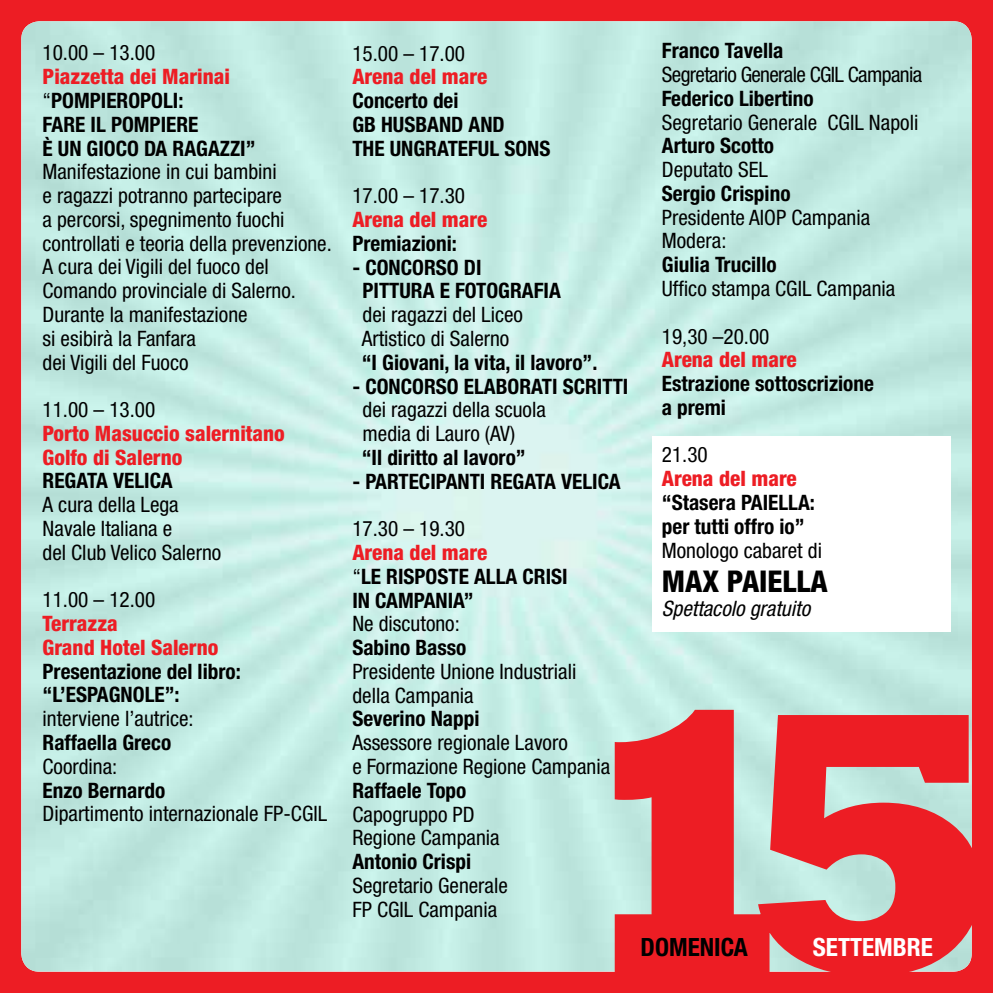
<style>
.page{position:relative;width:993px;height:993px;background:#fff}
.page>*{position:absolute;margin:0;border:0;box-sizing:border-box;transform-origin:0 0}
.t1{font:800 condensed 30px "Helvetica Neue";color:#000}
.t2{font:700 condensed 25.25px "Helvetica Neue";color:#fff}
.t3{font:700 condensed 25.25px "Helvetica Neue";color:#000}
.t4{font:condensed 21.25px/23.8px "Helvetica Neue";color:#000}
.t5{font:700 condensed 21.25px/23.8px "Helvetica Neue";color:#000}
.t6{font:800 condensed 21.25px/23.8px "Helvetica Neue";color:#ed1d24}
.t7{font:condensed 21.25px "Helvetica Neue";letter-spacing:-.03em;color:#000}
.t8{font:italic condensed 21.25px "Helvetica Neue";color:#000}
.s1{font-weight:400;color:#000}
.s2{font-weight:700;color:#000}
</style>
<div class="page">
<div style="left:0;top:0;width:992px;height:992px;background:#ed1d24"></div>
<img style="left:21px;top:21px;width:950px;height:950px">
<div style="left:651px;top:436px;width:299px;height:195px;background:#fff"></div>
<svg style="left:614px;top:709px;width:358px;height:263px"></svg>
<p class="t4" style="left:43px;top:41px;width:114px">10.00 – 13.00</p>
<p class="t6" style="left:43px;top:64px;width:189px">Piazzetta dei Marinai <span class="s1">“</span><span class="s2">Pompieropoli</span></p>
<p class="t5" style="left:178px;top:88px;width:7px">:</p>
<p class="t5" style="left:43px;top:112px;width:81px;text-indent:48px">il pompiere è un gioco</p>
<p class="t5" style="left:43px;top:112px;width:22px">fare</p>
<p class="t5" style="left:144px;top:136px;width:113px">da ragazzi”</p>
<p class="t4" style="left:43px;top:160px;width:291px">Manifestazione in cui bambini<br>e ragazzi potranno partecipare<br>a percorsi, spegnimento fuochi controllati e teoria della prevenzione.<br>A cura dei Vigili del fuoco del<br>Comando provinciale di Salerno.<br>Durante la manifestazione<br>si esibirà la Fanfara<br>dei Vigili del Fuoco</p>
<p class="t4" style="left:43px;top:397px;width:114px">11.00 – 13.00</p>
<p class="t6" style="left:43px;top:421px;width:244px">Porto Masuccio salernitano<br>Golfo di Salerno</p>
<p class="t5" style="left:43px;top:468px;width:92px">Regata velica</p>
<p class="t4" style="left:43px;top:492px;width:180px">A cura della Lega<br>Navale Italiana e<br>del Club Velico Salerno</p>
<p class="t4" style="left:43px;top:587px;width:114px">11.00 – 12.00</p>
<p class="t6" style="left:43px;top:611px;width:177px">Terrazza<br>Grand Hotel Salerno</p>
<p class="t5" style="left:43px;top:658px;width:200px">Presentazione del libro: “L’Espagnole</p>
<p class="t5" style="left:165px;top:682px;width:16px">”:</p>
<p class="t4" style="left:43px;top:706px;width:152px">interviene l’autrice:</p>
<p class="t5" style="left:43px;top:730px;width:130px">Raffaella Greco</p>
<p class="t4" style="left:43px;top:754px;width:76px">Coordina:</p>
<p class="t5" style="left:43px;top:777px;width:124px">Enzo Bernardo</p>
<p class="t4" style="left:43px;top:801px;width:269px">Dipartimento internazionale Fp-Cgil</p>
<p class="t4" style="left:352px;top:41px;width:114px">15.00 – 17.00</p>
<p class="t6" style="left:352px;top:65px;width:136px">Arena del mare</p>
<p class="t5" style="left:352px;top:88px;width:108px">Concerto dei<br>GB Husband</p>
<p class="t5" style="left:468px;top:112px;width:13px">and</p>
<p class="t5" style="left:352px;top:136px;width:85px">the ungrate</p>
<p class="t5" style="left:468px;top:136px;width:49px">ful sons</p>
<p class="t4" style="left:352px;top:184px;width:114px">17.00 – 17.30</p>
<p class="t6" style="left:352px;top:207px;width:136px">Arena del mare</p>
<p class="t5" style="left:352px;top:231px;width:106px">Premiazioni:</p>
<p class="t5" style="left:352px;top:255px;width:37px">- Concorso</p>
<p class="t5" style="left:463px;top:255px;width:9px">di</p>
<p class="t5" style="left:362px;top:278px;width:12px">pittura</p>
<p class="t5" style="left:439px;top:278px;width:113px">e fotografia</p>
<p class="t4" style="left:361px;top:302px;width:163px">dei ragazzi del Liceo<br>Artistico di Salerno</p>
<p class="t5" style="left:361px;top:350px;width:237px">“I Giovani, la vita, il lavoro”.</p>
<p class="t5" style="left:352px;top:373px;width:37px">- Concorso</p>
<p class="t5" style="left:463px;top:373px;width:22px">Elaborati</p>
<p class="t5" style="left:562px;top:373px;width:11px">scritti</p>
<p class="t4" style="left:362px;top:397px;width:185px">dei ragazzi della scuola media di Lauro (AV)</p>
<p class="t5" style="left:361px;top:445px;width:165px">“Il diritto al lavoro”</p>
<p class="t5" style="left:352px;top:469px;width:24px">- partecipanti</p>
<p class="t5" style="left:490px;top:469px;width:92px">regata velica</p>
<p class="t4" style="left:352px;top:516px;width:114px">17.30 – 19.30</p>
<p class="t6" style="left:352px;top:540px;width:136px">Arena del mare <span class="s1">“</span><span class="s2">Le risposte</span></p>
<p class="t5" style="left:474px;top:564px;width:12px">alla</p>
<p class="t5" style="left:522px;top:564px;width:10px">crisi</p>
<p class="t5" style="left:352px;top:587px;width:47px">in Campania</p>
<p class="t5" style="left:463px;top:587px;width:11px">”</p>
<p class="t4" style="left:352px;top:611px;width:109px">Ne discutono:</p>
<p class="t5" style="left:352px;top:635px;width:116px">Sabino Basso</p>
<p class="t4" style="left:352px;top:659px;width:225px">Presidente Unione Industriali della Campania</p>
<p class="t5" style="left:352px;top:706px;width:129px">Severino Nappi</p>
<p class="t4" style="left:352px;top:730px;width:259px">Assessore regionale Lavoro<br>e Formazione Regione Campania</p>
<p class="t5" style="left:352px;top:777px;width:115px">Raffaele Topo</p>
<p class="t4" style="left:352px;top:801px;width:149px">Capogruppo Pd<br>Regione Campania</p>
<p class="t5" style="left:352px;top:849px;width:120px">Antonio Crispi</p>
<p class="t4" style="left:352px;top:873px;width:157px">Segretario Generale<br>FP CGIL Campania</p>
<p class="t5" style="left:661px;top:39px;width:123px">Franco Tavella</p>
<p class="t7" style="left:661px;top:62px;width:262px">Segretario Generale CGIL Campania</p>
<p class="t5" style="left:661px;top:86px;width:153px">Federico Libertino</p>
<p class="t4" style="left:661px;top:110px;width:258px">Segretario Generale Cgil Napoli</p>
<p class="t5" style="left:661px;top:134px;width:114px">Arturo Scotto</p>
<p class="t4" style="left:661px;top:157px;width:108px">Deputato SEL</p>
<p class="t5" style="left:661px;top:181px;width:130px">Sergio Crispino</p>
<p class="t4" style="left:661px;top:205px;width:210px">Presidente AIOP Campania<br>Modera:</p>
<p class="t5" style="left:661px;top:252px;width:116px">Giulia Trucillo</p>
<p class="t4" style="left:661px;top:276px;width:235px">Uffico stampa CGIL Campania</p>
<p class="t4" style="left:661px;top:324px;width:109px">19,30 –20.00</p>
<p class="t6" style="left:661px;top:347px;width:136px">Arena del mare</p>
<p class="t5" style="left:661px;top:371px;width:213px">Estrazione sottoscrizione a premi</p>
<p class="t4" style="left:661px;top:443px;width:47px">21.30</p>
<p class="t6" style="left:661px;top:466px;width:136px">Arena del mare</p>
<p class="t5" style="left:661px;top:490px;width:155px">“Stasera PAIELLA: per tutti offro io”</p>
<p class="t4" style="left:661px;top:538px;width:162px">Monologo cabaret di</p>
<h1 class="t1" style="left:661px;top:563px;width:165px">Max Pai ella</h1>
<p class="t8" style="left:661px;top:596px;width:150px">Spettacolo gratuito</p>
<p class="t3" style="left:640px;top:930px;width:15px">domenica</p>
<p class="t2" style="left:812px;top:930px;width:122px">SETTEMBRE</p>
</div>
